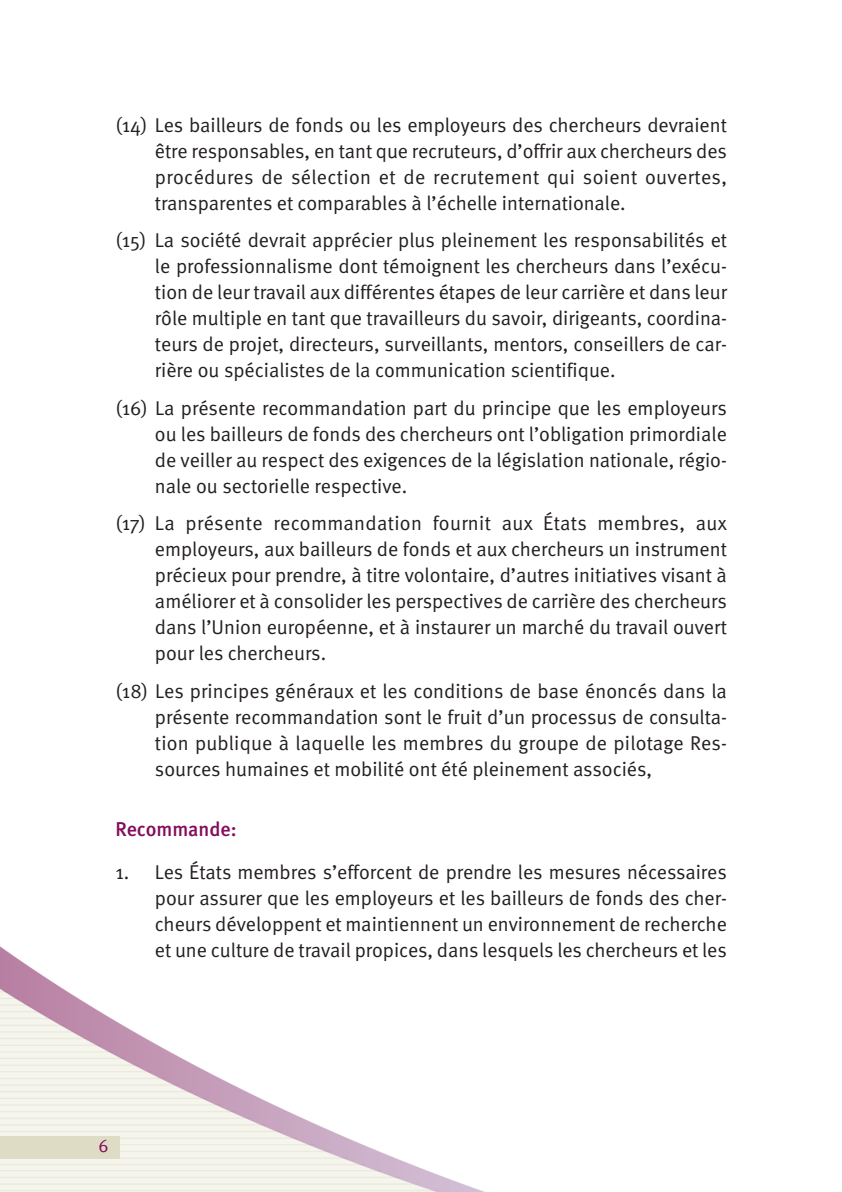
<style>
.page{position:relative;width:842px;height:1192px;background:#fff}
.page>*{position:absolute;margin:0;border:0;box-sizing:border-box;transform-origin:0 0}
.t1{font:20px/26px "Meta Normal";color:#231f20;text-align:justify}
.t2{font:500 20px "Meta";color:#840c5a}
.t3{font:18px "Meta Normal";color:#840c5a}
</style>
<div class="page">
<svg style="left:0;top:946px;width:482px;height:245px"></svg>
<p class="t1" style="left:155px;top:113px;width:573px;text-indent:-40px">(14) Les bailleurs de fonds ou les employeurs des chercheurs devraient être responsables, en tant que recruteurs, d’offrir aux chercheurs des procédures de sélection et de recrutement qui soient ouvertes, transparentes et comparables à l’échelle internationale.</p>
<p class="t1" style="left:155px;top:229px;width:573px;text-indent:-40px">(15) La société devrait apprécier plus pleinement les responsabilités et le professionnalisme dont témoignent les chercheurs dans l’exécu&shy;tion de leur travail aux différentes étapes de leur carrière et dans leur rôle multiple en tant que travailleurs du savoir, dirigeants, coordina&shy;teurs de projet, directeurs, surveillants, mentors, conseillers de car&shy;rière ou spécialistes de la communication scientifique.</p>
<p class="t1" style="left:155px;top:396px;width:573px;text-indent:-39px">(16) La présente recommandation part du principe que les employeurs ou les bailleurs de fonds des chercheurs ont l’obligation primordiale de veiller au respect des exigences de la législation nationale, régio&shy;nale ou sectorielle respective.</p>
<p class="t1" style="left:155px;top:511px;width:573px;text-indent:-40px">(17) La présente recommandation fournit aux États membres, aux employeurs, aux bailleurs de fonds et aux chercheurs un instrument précieux pour prendre, à titre volontaire, d’autres initiatives visant à améliorer et à consolider les perspectives de carrière des chercheurs dans l’Union européenne, et à instaurer un marché du travail ouvert pour les chercheurs.</p>
<p class="t1" style="left:155px;top:679px;width:573px;text-indent:-40px">(18) Les principes généraux et les conditions de base énoncés dans la présente recommandation sont le fruit d’un processus de consulta&shy;tion publique à laquelle les membres du groupe de pilotage Res&shy;sources humaines et mobilité ont été pleinement associés,</p>
<p class="t2" style="left:115px;top:821px;width:123px">Recommande:</p>
<p class="t1" style="left:155px;top:860px;width:573px;text-indent:-40px">1. Les États membres s’efforcent de prendre les mesures nécessaires pour assurer que les employeurs et les bailleurs de fonds des cher&shy;cheurs développent et maintiennent un environnement de recherche et une culture de travail propices, dans lesquels les chercheurs et les</p>
<p class="t3" style="left:98px;top:1138px;width:12px">6</p>
</div>
